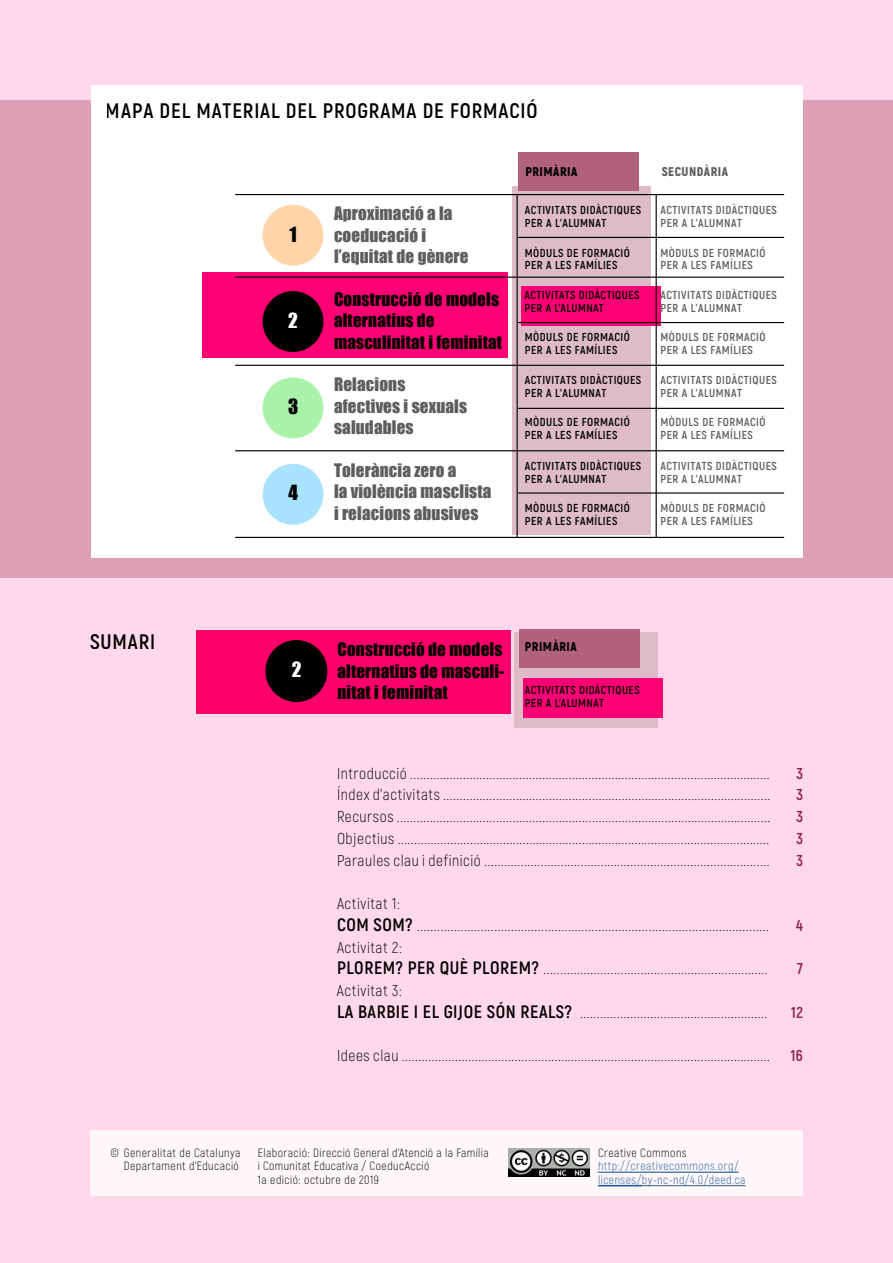
<style>
.page{position:relative;width:893px;height:1263px;background:#ffd9ea}
.page>*{position:absolute;margin:0;border:0;box-sizing:border-box;transform-origin:0 0}
.t1{font:700 21px "Akrobat";letter-spacing:.04em;color:#000}
.t2{font:19.2px "Impact";color:#000}
.t3{font:19.2px "Impact";color:#fff}
.t4{font:17.1px/21.3px "Impact";letter-spacing:.01em;color:#5e5e5e}
.t5{font:17.1px/21.3px "Impact";letter-spacing:.01em;color:#000}
.t6{font:300 15.75px/21.8px "Akrobat";letter-spacing:.035em;color:#000}
.t7{font:700 15.75px "Akrobat";color:#8f1f45}
.t8{font:900 12.75px "Akrobat";letter-spacing:.04em;color:#000}
.t9{font:900 12.75px "Akrobat";letter-spacing:.04em;color:#5e5e5e}
.t10{font:300 12px/13.5px "Akrobat";letter-spacing:.04em;color:#000;text-align:right}
.t11{font:300 12px/13.5px "Akrobat";letter-spacing:.04em;color:#205d9e}
.t12{font:700 11.55px/12.8px "Akrobat";letter-spacing:.04em;color:#000}
.t13{font:700 11.55px/12.8px "Akrobat";letter-spacing:.04em;color:#5e5e5e}
.s1{font-weight:700;font-size:18px}
.s2{color:#000}
</style>
<div class="page">
<div style="left:90px;top:1130px;width:712px;height:66px;background:#fff7fa"></div>
<div style="left:0;top:100px;width:893px;height:478px;background:#dd9fb6"></div>
<div style="left:91px;top:85px;width:711px;height:472px;background:#fff"></div>
<div style="left:513px;top:187px;width:138px;height:348px;background:#ddbcc7"></div>
<div style="left:203px;top:272px;width:305px;height:85px;background:#ff0075"></div>
<div style="left:263px;top:205px;width:60px;height:61px;background:#ffd4a9;border-radius:50%"></div>
<div style="left:263px;top:291px;width:60px;height:61px;background:#000;border-radius:50%"></div>
<div style="left:263px;top:377px;width:60px;height:61px;background:#a9f2a9;border-radius:50%"></div>
<div style="left:263px;top:464px;width:60px;height:61px;background:#a9e2ff;border-radius:50%"></div>
<div style="left:521px;top:287px;width:140px;height:39px;background:#ff0075"></div>
<hr style="left:235px;top:194px;width:549px;height:1px;background:#000">
<hr style="left:518px;top:237px;width:266px;height:1px;background:#000">
<hr style="left:518px;top:322px;width:266px;height:1px;background:#000">
<hr style="left:518px;top:408px;width:266px;height:1px;background:#000">
<hr style="left:518px;top:492px;width:266px;height:2px;background:#000">
<hr style="left:235px;top:277px;width:549px;height:1px;background:#000">
<hr style="left:235px;top:365px;width:549px;height:1px;background:#000">
<hr style="left:235px;top:450px;width:549px;height:1px;background:#000">
<hr style="left:235px;top:537px;width:549px;height:1px;background:#000">
<hr style="left:517px;top:195px;width:1px;height:343px;background:#000">
<hr style="left:656px;top:195px;width:1px;height:343px;background:#000">
<hr style="left:598px;top:1172px;width:141px;height:1px;background:#205d9e">
<hr style="left:642px;top:1185px;width:103px;height:1px;background:#205d9e">
<hr style="left:598px;top:1185px;width:44px;height:1px;background:#205d9e">
<div style="left:518px;top:153px;width:120px;height:38px;background:#b0627d"></div>
<div style="left:515px;top:632px;width:143px;height:95px;background:#ddbcc7"></div>
<div style="left:196px;top:630px;width:314px;height:83px;background:#ff006b"></div>
<div style="left:266px;top:640px;width:61px;height:61px;background:#000;border-radius:50%"></div>
<div style="left:265px;top:640px;width:62px;height:62px;border:1px solid #000;border-radius:50%"></div>
<div style="left:523px;top:678px;width:140px;height:39px;background:#ff0075"></div>
<div style="left:520px;top:630px;width:120px;height:38px;background:#b0627d"></div>
<img style="left:508px;top:1148px;width:81px;height:29px">
<h1 class="t1" style="left:106px;top:97px;width:433px">MAPA DEL MATERIAL DEL PROGRAMA DE FORMACIÓ</h1>
<h1 class="t1" style="left:90px;top:628px;width:67px">SUMARI</h1>
<p class="t2" style="left:289px;top:219px;width:9px">1</p>
<p class="t3" style="left:288px;top:305px;width:11px">2</p>
<p class="t2" style="left:288px;top:392px;width:12px">3</p>
<p class="t2" style="left:288px;top:478px;width:11px">4</p>
<p class="t8" style="left:525px;top:163px;width:53px">PRIMÀRIA</p>
<p class="t9" style="left:662px;top:163px;width:68px">SECUNDÀRIA</p>
<p class="t4" style="left:334px;top:203px;width:136px">Aproximació a la coeducació i l’equitat de gènere</p>
<p class="t12" style="left:525px;top:204px;width:118px">ACTIVITATS DIDÀCTIQUES<br>PER A L’ALUMNAT</p>
<p class="t12" style="left:525px;top:246px;width:107px">MÒDULS DE FORMACIÓ<br>PER A LES FAMÍLIES</p>
<p class="t5" style="left:334px;top:288px;width:170px">Construcció de models alternatius de masculinitat i feminitat</p>
<p class="t12" style="left:525px;top:289px;width:116px">ACTIVITATS DIDÀCTIQUES<br>PER A L’ALUMNAT</p>
<p class="t12" style="left:525px;top:331px;width:107px">MÒDULS DE FORMACIÓ<br>PER A LES FAMÍLIES</p>
<p class="t4" style="left:334px;top:373px;width:135px">Relacions afectives i sexuals saludables</p>
<p class="t12" style="left:525px;top:373px;width:118px">ACTIVITATS DIDÀCTIQUES<br>PER A L’ALUMNAT</p>
<p class="t12" style="left:525px;top:416px;width:107px">MÒDULS DE FORMACIÓ<br>PER A LES FAMÍLIES</p>
<p class="t4" style="left:334px;top:459px;width:159px">Tolerància zero a<br>la violència masclista i relacions abusives</p>
<p class="t12" style="left:525px;top:459px;width:118px">ACTIVITATS DIDÀCTIQUES<br>PER A L’ALUMNAT</p>
<p class="t12" style="left:525px;top:502px;width:107px">MÒDULS DE FORMACIÓ<br>PER A LES FAMÍLIES</p>
<p class="t13" style="left:660px;top:204px;width:118px">ACTIVITATS DIDÀCTIQUES<br>PER A L’ALUMNAT</p>
<p class="t13" style="left:660px;top:246px;width:107px">MÒDULS DE FORMACIÓ<br>PER A LES FAMÍLIES</p>
<p class="t13" style="left:660px;top:289px;width:118px">ACTIVITATS DIDÀCTIQUES<br>PER A L’ALUMNAT</p>
<p class="t13" style="left:660px;top:331px;width:107px">MÒDULS DE FORMACIÓ<br>PER A LES FAMÍLIES</p>
<p class="t13" style="left:660px;top:373px;width:118px">ACTIVITATS DIDÀCTIQUES<br>PER A L’ALUMNAT</p>
<p class="t13" style="left:660px;top:416px;width:107px">MÒDULS DE FORMACIÓ<br>PER A LES FAMÍLIES</p>
<p class="t13" style="left:660px;top:459px;width:118px">ACTIVITATS DIDÀCTIQUES<br>PER A L’ALUMNAT</p>
<p class="t13" style="left:660px;top:502px;width:107px">MÒDULS DE FORMACIÓ<br>PER A LES FAMÍLIES</p>
<p class="t3" style="left:292px;top:655px;width:11px">2</p>
<p class="t5" style="left:337px;top:638px;width:168px;text-align:justify">Construcció de models alternatius de masculi&shy;nitat i feminitat</p>
<p class="t8" style="left:525px;top:638px;width:53px">PRIMÀRIA</p>
<p class="t12" style="left:525px;top:683px;width:116px">ACTIVITATS DIDÀCTIQUES<br>PER A L’ALUMNAT</p>
<p class="t6" style="left:337px;top:762px;width:434px">Introducció .............................................................................................................</p>
<p class="t7" style="left:796px;top:763px;width:8px">3</p>
<p class="t6" style="left:337px;top:784px;width:435px">Índex d’activitats ...................................................................................................</p>
<p class="t7" style="left:796px;top:785px;width:8px">3</p>
<p class="t6" style="left:337px;top:806px;width:435px">Recursos .................................................................................................................</p>
<p class="t7" style="left:796px;top:807px;width:8px">3</p>
<p class="t6" style="left:337px;top:827px;width:434px">Objectius .................................................................................................................</p>
<p class="t7" style="left:796px;top:828px;width:8px">3</p>
<p class="t6" style="left:337px;top:849px;width:434px">Paraules clau i definició ......................................................................................</p>
<p class="t7" style="left:796px;top:850px;width:8px">3</p>
<p class="t6" style="left:337px;top:893px;width:433px">Activitat 1:<br><span class="s1">COM SOM?</span> .........................................................................................................</p>
<p class="t7" style="left:796px;top:916px;width:8px">4</p>
<p class="t6" style="left:337px;top:936px;width:432px">Activitat 2:<br><span class="s1">PLOREM? PER QUÈ PLOREM?</span> ...................................................................</p>
<p class="t6" style="left:337px;top:980px;width:432px">Activitat 3:<br><span class="s1">LA BARBIE I EL GIJOE SÓN REALS?</span> ........................................................</p>
<p class="t7" style="left:797px;top:959px;width:7px">7</p>
<p class="t7" style="left:791px;top:1003px;width:13px">12</p>
<p class="t6" style="left:337px;top:1045px;width:434px">Idees clau ...............................................................................................................</p>
<p class="t7" style="left:791px;top:1046px;width:14px">16</p>
<p class="t10" style="left:110px;top:1146px;width:131px">© Generalitat de Catalunya<br>Departament d’Educació</p>
<p class="t10" style="left:258px;top:1146px;width:232px;text-align:left">Elaboració: Direcció General d’Atenció a la Família i Comunitat Educativa / CoeducAcció<br>1a edició: octubre de 2019</p>
<p class="t11" style="left:598px;top:1146px;width:149px"><span class="s2">Creative Commons </span>http://creativecommons.org/ licenses/by-nc-nd/4.0/deed.ca</p>
</div>
